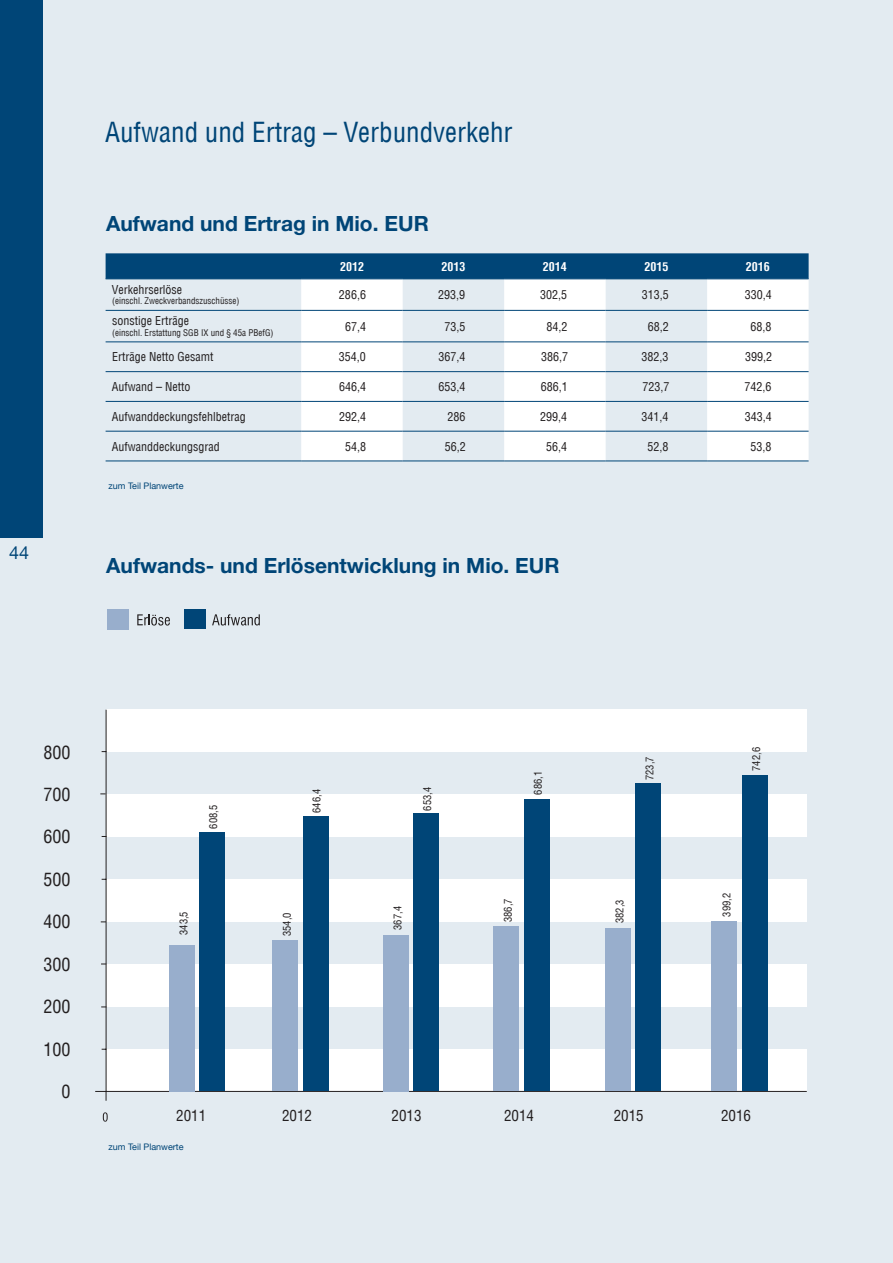
<style>
.page{position:relative;width:893px;height:1263px;background:#e3ebf1}
.page>*{position:absolute;margin:0;border:0;box-sizing:border-box;transform-origin:0 0}
.t1{font:condensed 27px "Helvetica LT";color:#004577}
.t2{font:700 21px "Helvetica Neue";color:#004577}
.t3{font:condensed 18px "Helvetica LT";color:#231f20}
.t4{font:18px "Helvetica Neue";color:#004577}
.t5{font:condensed 15px "Helvetica LT";color:#231f20}
.t6{font:condensed 12px "Helvetica LT";color:#231f20}
.t7{font:700 condensed 12px "Helvetica LT";color:#fff}
.t8{font:condensed 10.5px "Helvetica LT";color:#231f20}
.t9{font:condensed 9px "Helvetica LT";color:#231f20}
.t10{font:9px "Helvetica Neue";color:#004577}
</style>
<div class="page">
<div style="left:0;top:0;width:42px;height:537px;background:#004577"></div>
<svg style="left:95px;top:709px;width:712px;height:392px"></svg>
<div style="left:184px;top:609px;width:22px;height:20px;background:#004577"></div>
<svg style="left:212px;top:614px;width:48px;height:11px"></svg>
<div style="left:107px;top:609px;width:21px;height:20px;background:#98aecc"></div>
<svg style="left:137px;top:614px;width:33px;height:11px"></svg>
<svg style="left:103px;top:1112px;width:5px;height:10px"></svg>
<div style="left:199px;top:832px;width:26px;height:259px;background:#004577"></div>
<div style="left:169px;top:945px;width:26px;height:146px;background:#98aecc"></div>
<div style="left:106px;top:253px;width:703px;height:25px;background:#004577"></div>
<svg style="left:301px;top:279px;width:508px;height:182px;fill:#fff"></svg>
<hr style="left:106px;top:278px;width:195px;height:1px;background:#004577">
<hr style="left:301px;top:278px;width:102px;height:1px;background:#004577">
<hr style="left:403px;top:278px;width:101px;height:1px;background:#004577">
<hr style="left:504px;top:278px;width:102px;height:1px;background:#004577">
<hr style="left:606px;top:278px;width:101px;height:1px;background:#004577">
<hr style="left:707px;top:278px;width:102px;height:1px;background:#004577">
<hr style="left:106px;top:310px;width:195px;height:1px;background:#004577">
<hr style="left:301px;top:310px;width:102px;height:1px;background:#004577">
<hr style="left:403px;top:310px;width:101px;height:1px;background:#004577">
<hr style="left:504px;top:310px;width:102px;height:1px;background:#004577">
<hr style="left:606px;top:310px;width:101px;height:1px;background:#004577">
<hr style="left:707px;top:310px;width:102px;height:1px;background:#004577">
<hr style="left:106px;top:341px;width:195px;height:1px;background:#004577">
<hr style="left:301px;top:341px;width:102px;height:1px;background:#004577">
<hr style="left:403px;top:341px;width:101px;height:1px;background:#004577">
<hr style="left:504px;top:341px;width:102px;height:1px;background:#004577">
<hr style="left:606px;top:341px;width:101px;height:1px;background:#004577">
<hr style="left:707px;top:341px;width:102px;height:1px;background:#004577">
<hr style="left:106px;top:371px;width:195px;height:1px;background:#004577">
<hr style="left:301px;top:371px;width:102px;height:1px;background:#004577">
<hr style="left:403px;top:371px;width:101px;height:1px;background:#004577">
<hr style="left:504px;top:371px;width:102px;height:1px;background:#004577">
<hr style="left:606px;top:371px;width:101px;height:1px;background:#004577">
<hr style="left:707px;top:371px;width:102px;height:1px;background:#004577">
<hr style="left:106px;top:401px;width:195px;height:1px;background:#004577">
<hr style="left:301px;top:401px;width:102px;height:1px;background:#004577">
<hr style="left:403px;top:401px;width:101px;height:1px;background:#004577">
<hr style="left:504px;top:401px;width:102px;height:1px;background:#004577">
<hr style="left:606px;top:401px;width:101px;height:1px;background:#004577">
<hr style="left:707px;top:401px;width:102px;height:1px;background:#004577">
<hr style="left:106px;top:431px;width:195px;height:1px;background:#004577">
<hr style="left:301px;top:431px;width:102px;height:1px;background:#004577">
<hr style="left:403px;top:431px;width:101px;height:1px;background:#004577">
<hr style="left:504px;top:431px;width:102px;height:1px;background:#004577">
<hr style="left:606px;top:431px;width:101px;height:1px;background:#004577">
<hr style="left:707px;top:431px;width:102px;height:1px;background:#004577">
<hr style="left:106px;top:461px;width:195px;height:1px;background:#004577">
<hr style="left:301px;top:461px;width:102px;height:1px;background:#004577">
<hr style="left:403px;top:461px;width:101px;height:1px;background:#004577">
<hr style="left:504px;top:461px;width:102px;height:1px;background:#004577">
<hr style="left:606px;top:461px;width:101px;height:1px;background:#004577">
<hr style="left:707px;top:461px;width:102px;height:1px;background:#004577">
<div style="left:303px;top:816px;width:25px;height:275px;background:#004577"></div>
<div style="left:273px;top:941px;width:25px;height:150px;background:#98aecc"></div>
<div style="left:413px;top:813px;width:26px;height:278px;background:#004577"></div>
<div style="left:383px;top:935px;width:26px;height:156px;background:#98aecc"></div>
<div style="left:524px;top:799px;width:25px;height:292px;background:#004577"></div>
<div style="left:494px;top:927px;width:25px;height:164px;background:#98aecc"></div>
<div style="left:635px;top:783px;width:26px;height:308px;background:#004577"></div>
<div style="left:605px;top:929px;width:25px;height:162px;background:#98aecc"></div>
<div style="left:742px;top:775px;width:25px;height:316px;background:#004577"></div>
<div style="left:712px;top:921px;width:25px;height:170px;background:#98aecc"></div>
<h3 class="t4" style="left:9px;top:539px;width:22px">44</h3>
<h1 class="t1" style="left:105px;top:115px;width:409px">Aufwand und Ertrag – Verbundverkehr</h1>
<h2 class="t2" style="left:106px;top:210px;width:324px">Aufwand und Ertrag in Mio. EUR</h2>
<p class="t6" style="left:112px;top:282px;width:72px">Verkehrserlöse</p>
<p class="t9" style="left:112px;top:295px;width:129px">(einschl. Zweckverbandszuschüsse)</p>
<p class="t6" style="left:112px;top:313px;width:78px">sonstige Erträge</p>
<p class="t9" style="left:112px;top:327px;width:163px">(einschl. Erstattung SGB IX und § 45a PBefG)</p>
<p class="t7" style="left:340px;top:259px;width:25px">2012</p>
<p class="t7" style="left:441px;top:259px;width:25px">2013</p>
<p class="t7" style="left:543px;top:259px;width:25px">2014</p>
<p class="t7" style="left:644px;top:259px;width:25px">2015</p>
<p class="t7" style="left:746px;top:259px;width:25px">2016</p>
<p class="t6" style="left:339px;top:287px;width:28px">286,6</p>
<p class="t6" style="left:438px;top:287px;width:28px">293,9</p>
<p class="t6" style="left:540px;top:287px;width:28px">302,5</p>
<p class="t6" style="left:642px;top:287px;width:28px">313,5</p>
<p class="t6" style="left:745px;top:287px;width:28px">330,4</p>
<p class="t6" style="left:345px;top:319px;width:22px">67,4</p>
<p class="t6" style="left:445px;top:319px;width:22px">73,5</p>
<p class="t6" style="left:546px;top:319px;width:22px">84,2</p>
<p class="t6" style="left:648px;top:319px;width:22px">68,2</p>
<p class="t6" style="left:751px;top:319px;width:22px">68,8</p>
<p class="t6" style="left:112px;top:349px;width:103px">Erträge Netto Gesamt</p>
<p class="t6" style="left:339px;top:349px;width:28px">354,0</p>
<p class="t6" style="left:439px;top:349px;width:28px">367,4</p>
<p class="t6" style="left:541px;top:349px;width:28px">386,7</p>
<p class="t6" style="left:641px;top:349px;width:28px">382,3</p>
<p class="t6" style="left:745px;top:349px;width:28px">399,2</p>
<p class="t6" style="left:112px;top:379px;width:80px">Aufwand – Netto</p>
<p class="t6" style="left:339px;top:379px;width:28px">646,4</p>
<p class="t6" style="left:439px;top:379px;width:28px">653,4</p>
<p class="t6" style="left:541px;top:379px;width:28px">686,1</p>
<p class="t6" style="left:643px;top:379px;width:28px">723,7</p>
<p class="t6" style="left:745px;top:379px;width:28px">742,6</p>
<p class="t6" style="left:112px;top:409px;width:135px">Aufwanddeckungsfehlbetrag</p>
<p class="t6" style="left:339px;top:409px;width:28px">292,4</p>
<p class="t6" style="left:447px;top:409px;width:19px">286</p>
<p class="t6" style="left:540px;top:409px;width:28px">299,4</p>
<p class="t6" style="left:642px;top:409px;width:28px">341,4</p>
<p class="t6" style="left:745px;top:409px;width:28px">343,4</p>
<p class="t6" style="left:112px;top:439px;width:109px">Aufwanddeckungsgrad</p>
<p class="t6" style="left:345px;top:439px;width:22px">54,8</p>
<p class="t6" style="left:445px;top:439px;width:22px">56,2</p>
<p class="t6" style="left:546px;top:439px;width:22px">56,4</p>
<p class="t6" style="left:647px;top:439px;width:22px">52,8</p>
<p class="t6" style="left:751px;top:439px;width:22px">53,8</p>
<p class="t10" style="left:109px;top:480px;width:76px">zum Teil Planwerte</p>
<h2 class="t2" style="left:106px;top:553px;width:455px">Aufwands- und Erlösentwicklung in Mio. EUR</h2>
<h3 class="t3" style="left:44px;top:741px;width:28px">800</h3>
<h3 class="t3" style="left:44px;top:783px;width:28px">700</h3>
<h3 class="t3" style="left:44px;top:826px;width:28px">600</h3>
<h3 class="t3" style="left:44px;top:868px;width:28px">500</h3>
<h3 class="t3" style="left:44px;top:910px;width:28px">400</h3>
<h3 class="t3" style="left:44px;top:953px;width:28px">300</h3>
<h3 class="t3" style="left:44px;top:995px;width:28px">200</h3>
<h3 class="t3" style="left:44px;top:1038px;width:28px">100</h3>
<h3 class="t3" style="left:62px;top:1080px;width:10px">0</h3>
<p class="t8" style="left:207px;top:828px;width:25px;rotate:-90deg">608,5</p>
<p class="t8" style="left:177px;top:935px;width:25px;rotate:-90deg">343,5</p>
<p class="t8" style="left:310px;top:813px;width:25px;rotate:-90deg">646,4</p>
<p class="t8" style="left:280px;top:936px;width:25px;rotate:-90deg">354,0</p>
<p class="t8" style="left:421px;top:811px;width:25px;rotate:-90deg">653,4</p>
<p class="t8" style="left:391px;top:930px;width:25px;rotate:-90deg">367,4</p>
<p class="t8" style="left:531px;top:794px;width:25px;rotate:-90deg">686,1</p>
<p class="t8" style="left:502px;top:922px;width:25px;rotate:-90deg">386,7</p>
<p class="t8" style="left:643px;top:780px;width:25px;rotate:-90deg">723,7</p>
<p class="t8" style="left:613px;top:923px;width:25px;rotate:-90deg">382,3</p>
<p class="t8" style="left:750px;top:771px;width:25px;rotate:-90deg">742,6</p>
<p class="t8" style="left:720px;top:917px;width:25px;rotate:-90deg">399,2</p>
<p class="t5" style="left:176px;top:1106px;width:31px">2011</p>
<p class="t5" style="left:282px;top:1106px;width:31px">2012</p>
<p class="t5" style="left:392px;top:1106px;width:31px">2013</p>
<p class="t5" style="left:504px;top:1106px;width:31px">2014</p>
<p class="t5" style="left:614px;top:1106px;width:31px">2015</p>
<p class="t5" style="left:721px;top:1106px;width:31px">2016</p>
<p class="t10" style="left:109px;top:1140px;width:76px">zum Teil Planwerte</p>
</div>
